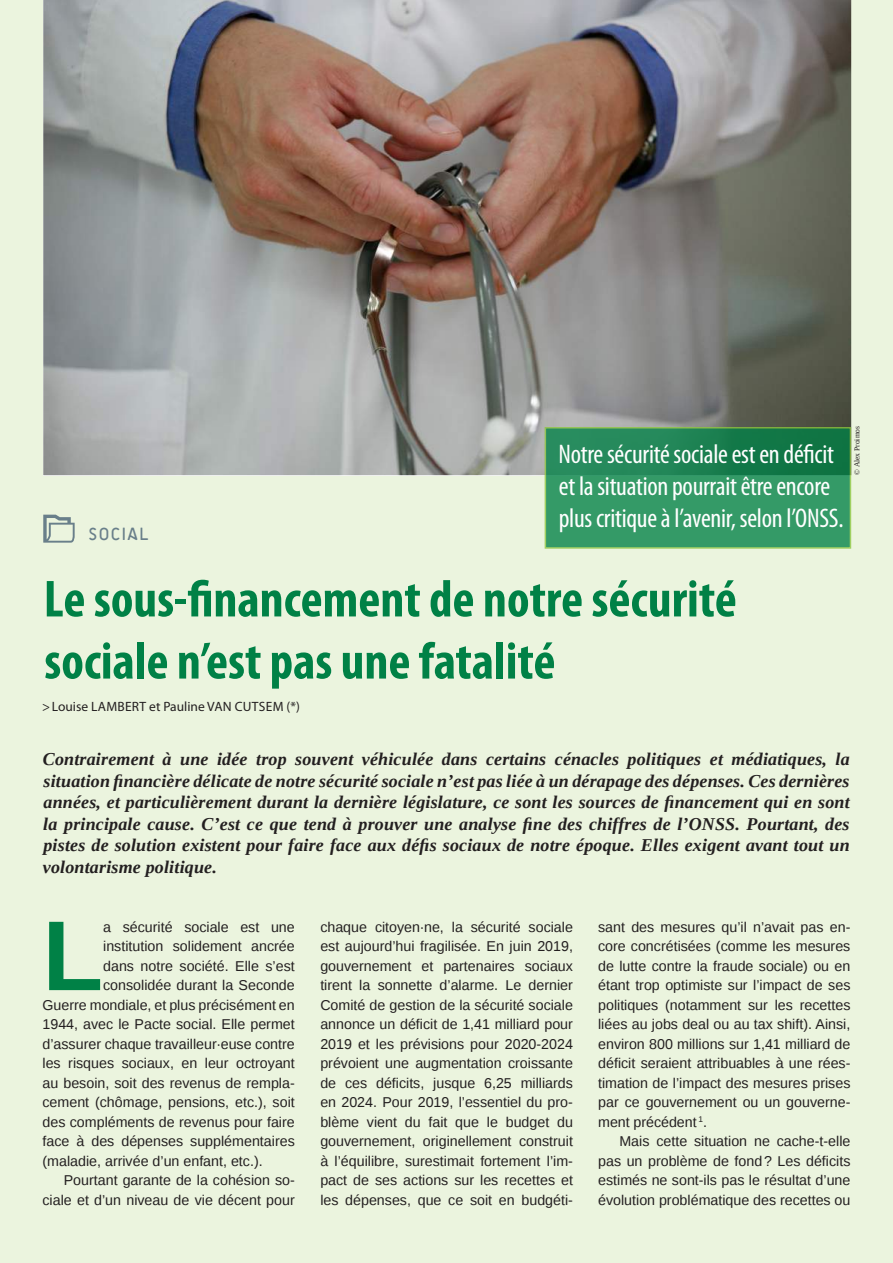
<style>
.page{position:relative;width:893px;height:1263px;background:#ebf4de}
.page>*{position:absolute;margin:0;border:0;box-sizing:border-box;transform-origin:0 0}
.t1{font:700 99.3px "Liberation Sans";color:#008146}
.t2{font:700 condensed 52.5px/62.1px "Myriad Pro";color:#008146}
.t3{font:condensed 27px/32.4px "Myriad Pro";letter-spacing:-.01em;color:#fff}
.t4{font:italic 700 18px/21.6px "Liberation Serif";letter-spacing:.01em;color:#231f20;text-align:justify}
.t5{font:18px "Sci Fly Sans";letter-spacing:.085em;color:#697f8a}
.t6{font:14.25px/19.5px "Liberation Sans";color:#231f20;text-align:justify}
.t7{font:13.5px "Myriad Pro";color:#231f20}
.t8{font:7.5px "Liberation Serif";color:#231f20}
</style>
<div class="page">
<svg style="left:43px;top:515px;width:32px;height:28px"></svg>
<img style="left:43px;top:0;width:808px;height:475px">
<svg style="left:545px;top:427px;width:306px;height:122px;fill:#349a67"></svg>
<p class="t8" style="left:852px;top:474px;width:50px;rotate:-90deg">© Alex Proimos</p>
<h3 class="t3" style="left:559px;top:437px;width:286px">Notre sécurité sociale est en déficit et la situation pourrait être encore plus critique à l’avenir, selon l’ONSS.</h3>
<p class="t5" style="left:88px;top:523px;width:61px">SOCIAL</p>
<h2 class="t2" style="left:44px;top:567px;width:694px">Le sous-financement de notre sécurité sociale n’est pas une fatalité</h2>
<p class="t7" style="left:42px;top:698px;width:259px">&gt;Louise LAMBERT et Pauline VAN CUTSEM (*)</p>
<p class="t4" style="left:43px;top:748px;width:808px">Contrairement à une idée trop souvent véhiculée dans certains cénacles politiques et médiatiques, la situation financière délicate de notre sécurité sociale n’est pas liée à un dérapage des dépenses. Ces dernières années, et particulièrement durant la dernière législature, ce sont les sources de financement qui en sont la principale cause. C’est ce que tend à prouver une analyse fine des chiffres de l’ONSS. Pourtant, des pistes de solution existent pour faire face aux défis sociaux de notre époque. Elles exigent avant tout un volontarisme politique.</p>
<h1 class="t1" style="left:43px;top:887px;width:62px">L</h1>
<p class="t6" style="left:103px;top:917px;width:193px">a sécurité sociale est une</p>
<p class="t6" style="left:103px;top:937px;width:193px">institution solidement ancrée</p>
<p class="t6" style="left:103px;top:956px;width:193px">dans notre société. Elle s’est</p>
<p class="t6" style="left:103px;top:976px;width:193px">consolidée durant la Seconde</p>
<p class="t6" style="left:43px;top:995px;width:254px">Guerre mondiale, et plus précisément en</p>
<p class="t6" style="left:43px;top:1015px;width:254px">1944, avec le Pacte social. Elle permet</p>
<p class="t6" style="left:43px;top:1034px;width:254px">d’assurer chaque travailleur·euse contre</p>
<p class="t6" style="left:43px;top:1054px;width:254px">les risques sociaux, en leur octroyant</p>
<p class="t6" style="left:43px;top:1073px;width:254px">au besoin, soit des revenus de rempla-</p>
<p class="t6" style="left:43px;top:1093px;width:254px">cement (chômage, pensions, etc.), soit</p>
<p class="t6" style="left:43px;top:1112px;width:254px">des compléments de revenus pour faire</p>
<p class="t6" style="left:43px;top:1132px;width:254px">face à des dépenses supplémentaires</p>
<p class="t6" style="left:43px;top:1151px;width:222px">(maladie, arrivée d’un enfant, etc.).</p>
<p class="t6" style="left:64px;top:1171px;width:233px">Pourtant garante de la cohésion so-</p>
<p class="t6" style="left:43px;top:1190px;width:254px">ciale et d’un niveau de vie décent pour</p>
<p class="t6" style="left:320px;top:917px;width:254px">chaque citoyen·ne, la sécurité sociale est aujourd’hui fragilisée. En juin 2019, gouvernement et partenaires sociaux tirent la sonnette d’alarme. Le dernier Comité de gestion de la sécurité sociale annonce un déficit de 1,41 milliard pour 2019 et les prévisions pour 2020-2024 prévoient une augmentation croissante de ces déficits, jusque 6,25 milliards en 2024. Pour 2019, l’essentiel du pro&shy;blème vient du fait que le budget du gouvernement, originellement construit à l’équilibre, surestimait fortement l’im&shy;pact de ses actions sur les recettes et les dépenses, que ce soit en budgéti-</p>
<p class="t6" style="left:598px;top:917px;width:254px">sant des mesures qu’il n’avait pas en&shy;core concrétisées (comme les mesures de lutte contre la fraude sociale) ou en étant trop optimiste sur l’impact de ses politiques (notamment sur les recettes liées au jobs deal ou au tax shift). Ainsi, environ 800 millions sur 1,41 milliard de déficit seraient attribuables à une rées&shy;timation de l’impact des mesures prises par ce gouvernement ou un gouverne&shy;ment précédent <sup>1</sup>.</p>
<p class="t6" style="left:598px;top:1132px;width:254px;text-indent:21px">Mais cette situation ne cache-t-elle pas un problème de fond? Les déficits estimés ne sont-ils pas le résultat d’une évolution problématique des recettes ou</p>
</div>
